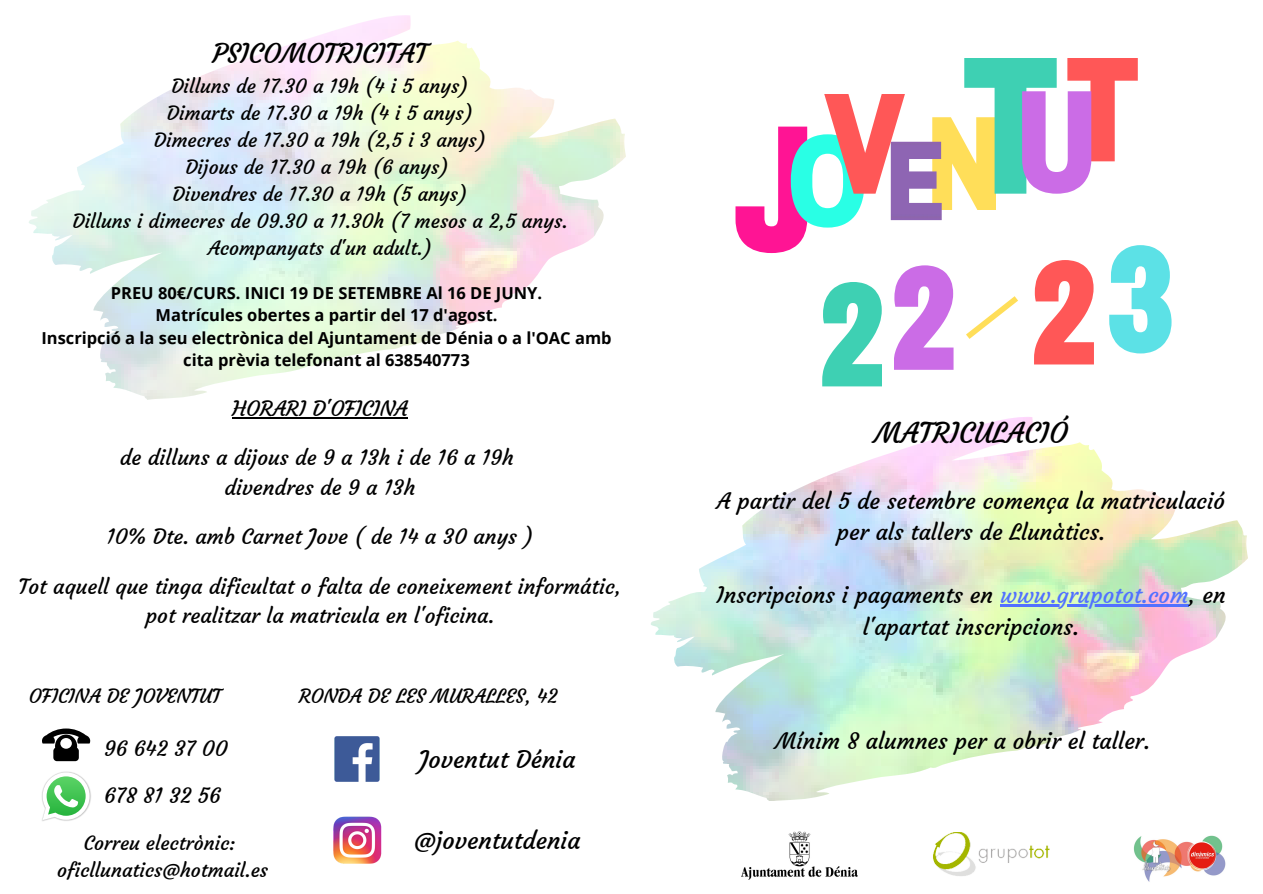
<style>
.page{position:relative;width:1263px;height:894px;background:#fff}
.page>*{position:absolute;margin:0;border:0;box-sizing:border-box;transform-origin:0 0}
.t1{font:28.5px "Courgette";color:#000}
.t2{font:27px "Courgette";color:#000}
.t3{font:24px "Courgette";color:#000}
.t4{font:22.5px/31.5px "Courgette";color:#000;text-align:center}
.t5{font:21px/29.2px "Courgette";color:#000;text-align:center}
.t6{font:19.5px/27px "Courgette";color:#000;text-align:center}
.t7{font:700 16.5px/22.5px "Open Sans";color:#000;text-align:center}
.s1{color:#5271ff}
</style>
<div class="page">
<img style="left:1133px;top:835px;width:93px;height:47px">
<img style="left:933px;top:832px;width:117px;height:43px">
<img style="left:334px;top:736px;width:46px;height:46px">
<img style="left:333px;top:816px;width:49px;height:48px">
<img style="left:651px;top:417px;width:597px;height:383px">
<img style="left:741px;top:831px;width:116px;height:48px">
<img style="left:29px;top:15px;width:597px;height:384px">
<img style="left:735px;top:126px;width:72px;height:127px">
<img style="left:791px;top:134px;width:73px;height:93px">
<img style="left:891px;top:142px;width:51px;height:78px">
<svg style="left:932px;top:58px;width:206px;height:152px"></svg>
<svg style="left:824px;top:94px;width:81px;height:99px"></svg>
<svg style="left:1109px;top:245px;width:62px;height:108px"></svg>
<svg style="left:822px;top:282px;width:60px;height:104px"></svg>
<svg style="left:894px;top:265px;width:59px;height:105px"></svg>
<svg style="left:1034px;top:260px;width:60px;height:104px"></svg>
<svg style="left:966px;top:296px;width:52px;height:43px"></svg>
<img style="left:42px;top:771px;width:49px;height:50px">
<svg style="left:42px;top:772px;width:48px;height:48px"></svg>
<svg style="left:42px;top:728px;width:48px;height:33px"></svg>
<hr style="left:1000px;top:604px;width:188px;height:2px;background:#5271ff">
<hr style="left:232px;top:417px;width:176px;height:1px;background:#000">
<h2 class="t2" style="left:212px;top:36px;width:217px">PSICOMOTRICITAT</h2>
<p class="t6" style="left:72px;top:73px;width:497px">Dilluns de 17.30 a 19h (4 i 5 anys)<br>Dimarts de 17.30 a 19h (4 i 5 anys)<br>Dimecres de 17.30 a 19h (2,5 i 3 anys)<br>Dijous de 17.30 a 19h (6 anys)<br>Divendres de 17.30 a 19h (5 anys)<br>Dilluns i dimecres de 09.30 a 11.30h (7 mesos a 2,5 anys.<br>Acompanyats d'un adult.)</p>
<p class="t7" style="left:41px;top:281px;width:572px">PREU 80€/CURS. INICI 19 DE SETEMBRE Al 16 DE JUNY.<br>Matrícules obertes a partir del 17 d'agost.<br>Inscripció a la seu electrònica del Ajuntament de Dénia o a l'OAC amb cita prèvia telefonant al 638540773</p>
<p class="t5" style="left:232px;top:394px;width:177px">HORARI D'OFICINA</p>
<p class="t5" style="left:120px;top:443px;width:395px">de dilluns a dijous de 9 a 13h i de 16 a 19h divendres de 9 a 13h</p>
<p class="t5" style="left:106px;top:522px;width:429px">10% Dte. amb Carnet Jove ( de 14 a 30 anys )</p>
<p class="t5" style="left:19px;top:571px;width:604px">Tot aquell que tinga dificultat o falta de coneixement informátic, pot realitzar la matricula en l'oficina.</p>
<p class="t6" style="left:29px;top:682px;width:194px">OFICINA DE JOVENTUT</p>
<p class="t6" style="left:299px;top:682px;width:260px">RONDA DE LES MURALLES, 42</p>
<h1 class="t1" style="left:875px;top:415px;width:195px">MATRICULACIÓ</h1>
<p class="t4" style="left:717px;top:484px;width:510px">A partir del 5 de setembre comença la matriculació per als tallers de Llunàtics.</p>
<p class="t4" style="left:717px;top:579px;width:511px">Inscripcions i pagaments en <span class="s1">www.grupotot.com</span>, en l'apartat inscripcions.</p>
<p class="t5" style="left:104px;top:733px;width:125px">96 642 37 00</p>
<p class="t4" style="left:775px;top:724px;width:376px">Mínim 8 alumnes per a obrir el taller.</p>
<p class="t5" style="left:104px;top:780px;width:118px">678 81 32 56</p>
<p class="t3" style="left:419px;top:744px;width:158px">Joventut Dénia</p>
<p class="t6" style="left:57px;top:829px;width:213px">Correu electrònic: oficllunatics@hotmail.es</p>
<p class="t3" style="left:414px;top:825px;width:168px">@joventutdenia</p>
</div>
